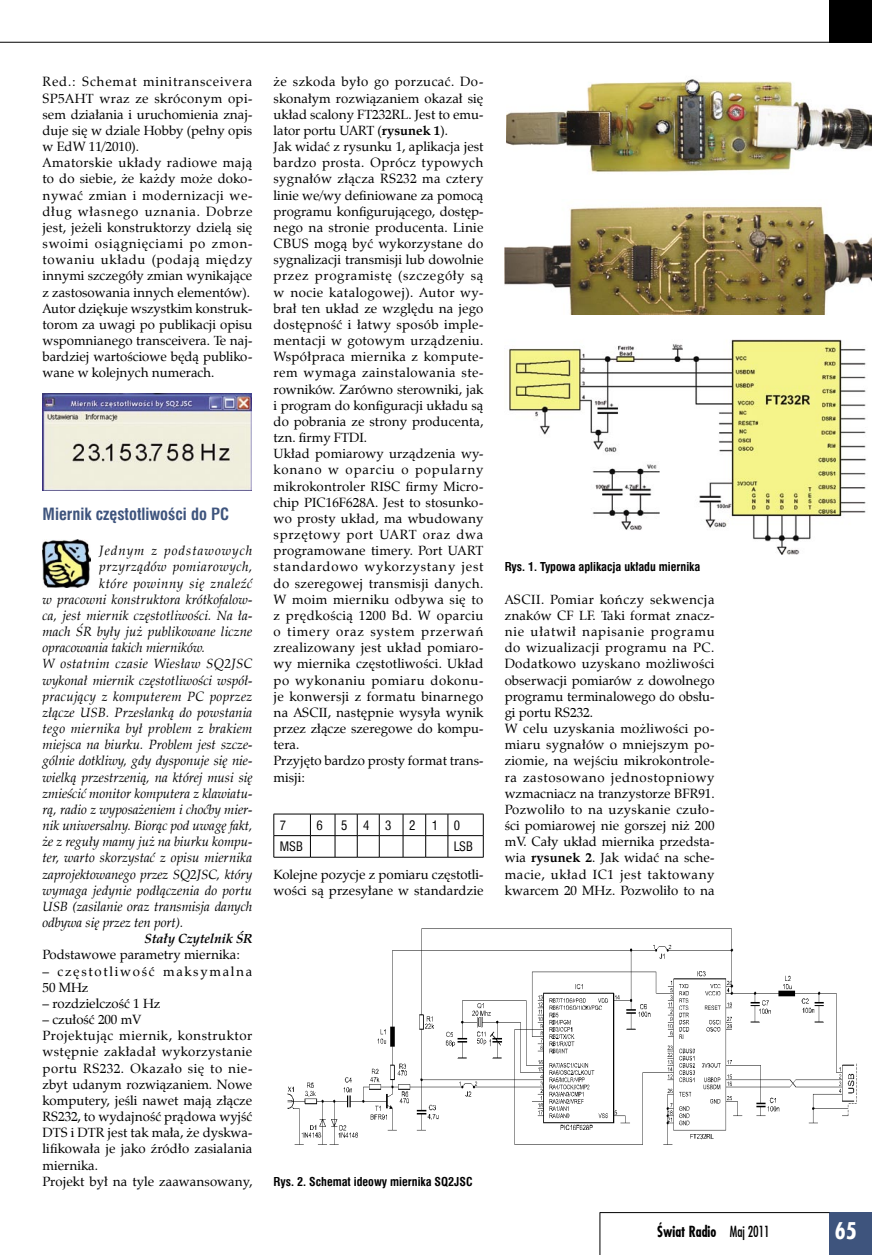
<style>
.page{position:relative;width:872px;height:1255px;background:#fff}
.page>*{position:absolute;margin:0;border:0;box-sizing:border-box;transform-origin:0 0}
.LNumber{font:700 22.5px "Fujiyama";color:#fff}
.tyt1-2{font:700 16.5px "Swis 721 Cn EU";color:#3e547d}
.pagina1{font:700 15px "Fujiyama";color:#000;scale:.9 1}
.body_bez_wciecia{font:13.2px/16.2px "Zapf Calligr EU";color:#000;text-align:justify}
.body_bez_wciecia-2{font:italic 13.2px/16.2px "Zapf Calligr EU";letter-spacing:.015em;color:#000;text-align:justify}
.body_bez_wciecia-3{font:italic 13.2px "Zapf Calligr EU";letter-spacing:.045em;color:#000}
.body_bez_wciecia-4{font:13.2px/16.2px "Zapf Calligr EU";letter-spacing:.13em;color:#000}
.body_bez_wciecia-5{font:italic 13.2px "Zapf Calligr EU";letter-spacing:.08em;color:#000}
.body_bez_wciecia-6{font:italic 700 13.2px "Zapf Calligr EU";color:#000}
.tabela{font:12.75px "Swis 721 Cn EU";color:#000}
.podpis{font:700 12px "Swis 721 Cn EU";color:#000}
.s1{font-weight:700}
.s2{font-weight:400}
</style>
<div class="page">
<div style="left:829px;top:1212px;width:43px;height:42px;background:#3e547d"></div>
<div style="left:829px;top:0;width:43px;height:43px;background:#000"></div>
<hr style="left:600px;top:1212px;width:229px;height:1px;background:#000">
<hr style="left:599px;top:1212px;width:1px;height:42px;background:#000">
<hr style="left:0;top:42px;width:872px;height:1px;background:#000">
<img style="left:43px;top:539px;width:48px;height:48px">
<img style="left:43px;top:393px;width:208px;height:97px">
<img style="left:506px;top:79px;width:366px;height:94px">
<img style="left:505px;top:206px;width:367px;height:109px">
<img style="left:508px;top:339px;width:358px;height:216px">
<img style="left:287px;top:928px;width:570px;height:217px">
<hr style="left:274px;top:813px;width:36px;height:1px;background:#000">
<hr style="left:448px;top:813px;width:35px;height:1px;background:#000">
<hr style="left:274px;top:835px;width:36px;height:1px;background:#000">
<svg style="left:273px;top:814px;width:1px;height:43px"></svg>
<hr style="left:448px;top:835px;width:35px;height:1px;background:#000">
<svg style="left:483px;top:814px;width:1px;height:43px"></svg>
<hr style="left:274px;top:857px;width:36px;height:1px;background:#000">
<svg style="left:310px;top:813px;width:138px;height:45px"></svg>
<hr style="left:448px;top:857px;width:35px;height:1px;background:#000">
<p class="body_bez_wciecia" style="left:43px;top:74px;width:211px">Red.: Schemat minitransceivera SP5AHT wraz ze skróconym opi&shy;sem działania i uruchomienia znaj&shy;duje się w dziale Hobby (pełny opis w EdW 11/2010).</p>
<p class="body_bez_wciecia" style="left:43px;top:155px;width:211px">Amatorskie układy radiowe mają to do siebie, że każdy może doko&shy;nywać zmian i modernizacji we&shy;dług własnego uznania. Dobrze jest, jeżeli konstruktorzy dzielą się swoimi osiągnięciami po zmon&shy;towaniu układu (podają między innymi szczegóły zmian wynikające z zastosowania innych elementów).</p>
<p class="body_bez_wciecia" style="left:43px;top:300px;width:211px">Autor dziękuje wszystkim konstruk&shy;torom za uwagi po publikacji opisu wspomnianego transceivera. Te naj&shy;bardziej wartościowe będą publiko&shy;wane w kolejnych numerach.</p>
<p class="tyt1-2" style="left:43px;top:504px;width:188px">Miernik częstotliwości do PC</p>
<p class="body_bez_wciecia-5" style="left:99px;top:542px;width:155px">Jednym z podstawowych</p>
<p class="body_bez_wciecia-3" style="left:99px;top:558px;width:155px">przyrządów pomiarowych,</p>
<p class="body_bez_wciecia-3" style="left:99px;top:574px;width:154px">które powinny się znaleźć</p>
<p class="body_bez_wciecia-2" style="left:43px;top:591px;width:211px">w pracowni konstruktora krótkofalow-</p>
<p class="body_bez_wciecia-2" style="left:43px;top:607px;width:211px">ca, jest miernik częstotliwości. Na ła-</p>
<p class="body_bez_wciecia-2" style="left:43px;top:623px;width:211px">mach ŚR były już publikowane liczne</p>
<p class="body_bez_wciecia-2" style="left:43px;top:639px;width:164px">opracowania takich mierników.</p>
<p class="body_bez_wciecia-2" style="left:43px;top:656px;width:211px">W ostatnim czasie Wiesław SQ2JSC wykonał miernik częstotliwości współ&shy;pracujący z komputerem PC poprzez złącze USB. Przesłanką do powstania tego miernika był problem z brakiem miejsca na biurku. Problem jest szcze&shy;gólnie dotkliwy, gdy dysponuje się nie&shy;wielką przestrzenią, na której musi się zmieścić monitor komputera z klawiatu&shy;rą, radio z wyposażeniem i choćby mier&shy;nik uniwersalny. Biorąc pod uwagę fakt, że z reguły mamy już na biurku kompu&shy;ter, warto skorzystać z opisu miernika zaprojektowanego przez SQ2JSC, który wymaga jedynie podłączenia do portu USB (zasilanie oraz transmisja danych odbywa się przez ten port).</p>
<p class="body_bez_wciecia-6" style="left:145px;top:930px;width:109px">Stały Czytelnik ŚR</p>
<p class="body_bez_wciecia" style="left:43px;top:947px;width:199px">Podstawowe parametry miernika:</p>
<p class="body_bez_wciecia-4" style="left:43px;top:963px;width:211px">– częstotliwość maksymalna<br>50 MHz</p>
<p class="body_bez_wciecia" style="left:43px;top:995px;width:119px">– rozdzielczość 1 Hz</p>
<p class="body_bez_wciecia" style="left:43px;top:1011px;width:101px">– czułość 200 mV</p>
<p class="body_bez_wciecia" style="left:43px;top:1027px;width:211px">Projektując miernik, konstruktor wstępnie zakładał wykorzystanie portu RS232. Okazało się to nie&shy;zbyt udanym rozwiązaniem. Nowe komputery, jeśli nawet mają złącze RS232, to wydajność prądowa wyjść DTS i DTR jest tak mała, że dyskwa&shy;lifikowała je jako źródło zasialania miernika.</p>
<p class="body_bez_wciecia" style="left:43px;top:1173px;width:211px">Projekt był na tyle zaawansowany,</p>
<p class="body_bez_wciecia" style="left:274px;top:74px;width:211px">że szkoda było go porzucać. Do&shy;skonałym rozwiązaniem okazał się układ scalony FT232RL. Jest to emu&shy;lator portu UART (<span class="s1">rysunek 1</span>).</p>
<p class="body_bez_wciecia" style="left:274px;top:139px;width:211px">Jak widać z rysunku 1, aplikacja jest bardzo prosta. Oprócz typowych sygnałów złącza RS232 ma cztery linie we/wy definiowane za pomocą programu konfigurującego, dostęp&shy;nego na stronie producenta. Linie CBUS mogą być wykorzystane do sygnalizacji transmisji lub dowolnie przez programistę (szczegóły są w nocie katalogowej). Autor wy&shy;brał ten układ ze względu na jego dostępność i łatwy sposób imple&shy;mentacji w gotowym urządzeniu.<br>Współpraca miernika z kompute&shy;rem wymaga zainstalowania ste&shy;rowników. Zarówno sterowniki, jak i program do konfiguracji układu są do pobrania ze strony producenta, tzn. firmy FTDI.</p>
<p class="body_bez_wciecia" style="left:274px;top:446px;width:211px">Układ pomiarowy urządzenia wy&shy;konano w oparciu o popularny mikrokontroler RISC firmy Micro&shy;chip PIC16F628A. Jest to stosunko&shy;wo prosty układ, ma wbudowany sprzętowy port UART oraz dwa programowane timery. Port UART standardowo wykorzystany jest do szeregowej transmisji danych.<br>W moim mierniku odbywa się to z prędkością 1200 Bd. W oparciu o timery oraz system przerwań zrealizowany jest układ pomiaro&shy;wy miernika częstotliwości. Układ po wykonaniu pomiaru dokonu&shy;je konwersji z formatu binarnego na ASCII, następnie wysyła wynik przez złącze szeregowe do kompu&shy;tera.</p>
<p class="body_bez_wciecia" style="left:274px;top:753px;width:211px">Przyjęto bardzo prosty format trans&shy;misji:</p>
<p class="tabela" style="left:280px;top:816px;width:8px">7</p>
<p class="tabela" style="left:316px;top:816px;width:8px">6</p>
<p class="tabela" style="left:341px;top:816px;width:8px">5</p>
<p class="tabela" style="left:363px;top:816px;width:8px">4</p>
<p class="tabela" style="left:385px;top:816px;width:8px">3</p>
<p class="tabela" style="left:409px;top:816px;width:8px">2</p>
<p class="tabela" style="left:432px;top:816px;width:8px">1</p>
<p class="tabela" style="left:454px;top:816px;width:8px">0</p>
<p class="tabela" style="left:280px;top:838px;width:25px">MSB</p>
<p class="tabela" style="left:454px;top:838px;width:21px">LSB</p>
<p class="body_bez_wciecia" style="left:274px;top:866px;width:211px">Kolejne pozycje z pomiaru częstotli&shy;wości są przesyłane w standardzie</p>
<p class="podpis" style="left:274px;top:1173px;width:201px">Rys. 2. Schemat ideowy miernika SQ2JSC</p>
<p class="podpis" style="left:505px;top:559px;width:197px">Rys. 1. Typowa aplikacja układu miernika</p>
<p class="body_bez_wciecia" style="left:505px;top:591px;width:211px">ASCII. Pomiar kończy sekwencja znaków CF LF. Taki format znacz&shy;nie ułatwił napisanie programu do wizualizacji programu na PC.<br>Dodatkowo uzyskano możliwości obserwacji pomiarów z dowolnego programu terminalowego do obsłu&shy;gi portu RS232.</p>
<p class="body_bez_wciecia" style="left:505px;top:720px;width:211px">W celu uzyskania możliwości po&shy;miaru sygnałów o mniejszym po&shy;ziomie, na wejściu mikrokontrole&shy;ra zastosowano jednostopniowy wzmacniacz na tranzystorze BFR91.<br>Pozwoliło to na uzyskanie czuło&shy;ści pomiarowej nie gorszej niż 200 mV. Cały układ miernika przedsta&shy;wia <span class="s1">rysunek 2</span>. Jak widać na sche&shy;macie, układ IC1 jest taktowany kwarcem 20 MHz. Pozwoliło to na</p>
<p class="pagina1" style="left:657px;top:1221px;width:127px">Świat Radio <span class="s2">Maj 2011</span></p>
<p class="LNumber" style="left:834px;top:1215px;width:24px">65</p>
</div>
